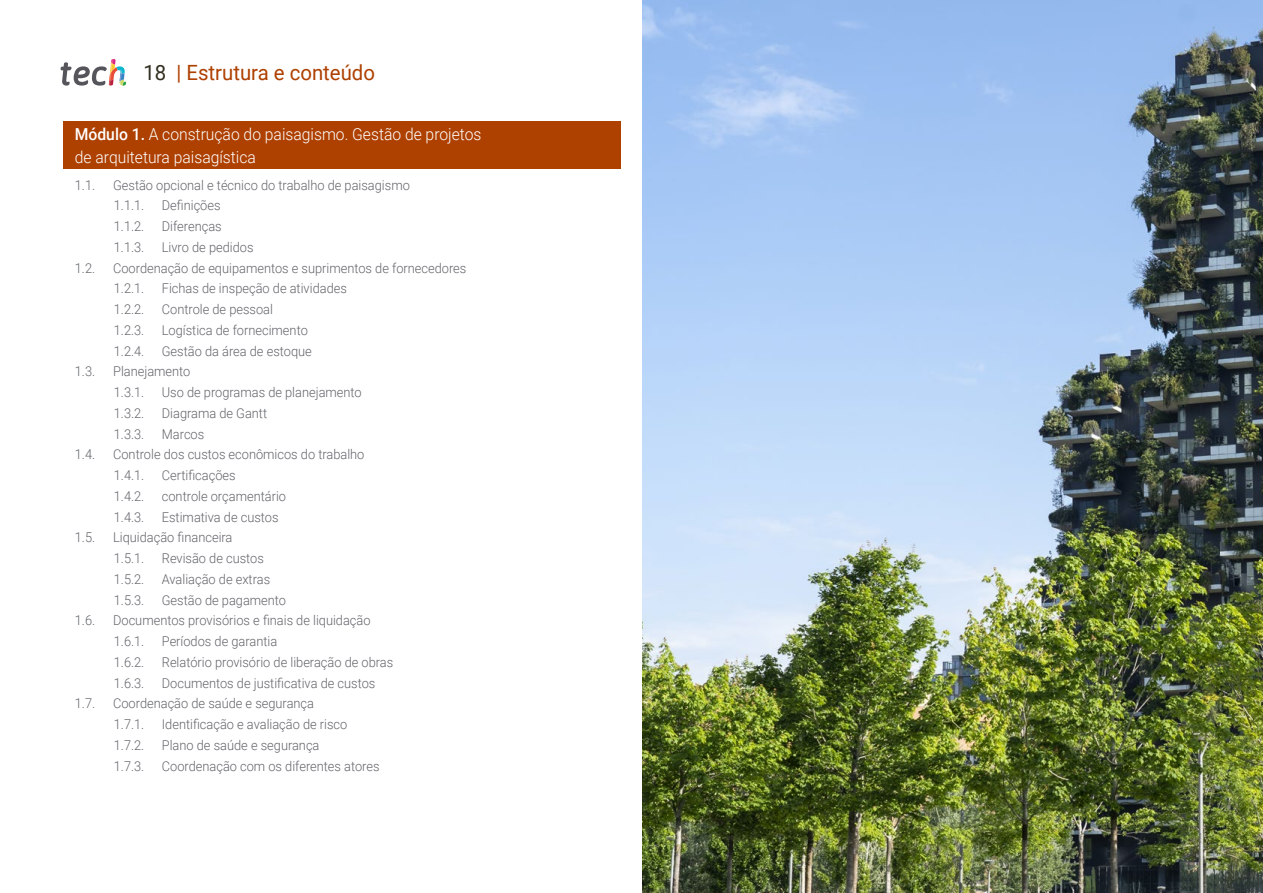
<style>
.page{position:relative;width:1263px;height:893px;background:#fff}
.page>*{position:absolute;margin:0;border:0;box-sizing:border-box;transform-origin:0 0}
.t1{font:21px "Roboto";color:#ae4000}
.t2{font:300 16.5px/22.5px "Roboto";color:#fff;scale:.95 1}
.t3{font:300 13.5px/20.7px "Roboto";color:#61646a;scale:.95 1}
.s1{color:#312e20}
.s2{font-weight:500}
</style>
<div class="page">
<svg style="left:61px;top:59px;width:65px;height:27px"></svg>
<img style="left:642px;top:0;width:621px;height:893px">
<div style="left:64px;top:121px;width:557px;height:48px;background:#ae4000"></div>
<h1 class="t1" style="left:144px;top:57px;width:233px"><span class="s1">18</span> | Estrutura e conteúdo</h1>
<p class="t2" style="left:75px;top:122px;width:430px"><span class="s2">Módulo 1.</span> A construção do paisagismo. Gestão de projetos de arquitetura paisagística</p>
<p class="t3" style="left:75px;top:174px;width:23px">1.1.</p>
<p class="t3" style="left:113px;top:174px;width:314px">Gestão opcional e técnico do trabalho de paisagismo<br>1.1.1.</p>
<p class="t3" style="left:162px;top:195px;width:63px">Definições</p>
<p class="t3" style="left:114px;top:215px;width:34px">1.1.2.</p>
<p class="t3" style="left:162px;top:215px;width:64px">Diferenças</p>
<p class="t3" style="left:114px;top:236px;width:34px">1.1.3.</p>
<p class="t3" style="left:162px;top:236px;width:98px">Livro de pedidos</p>
<p class="t3" style="left:75px;top:257px;width:23px">1.2.</p>
<p class="t3" style="left:113px;top:257px;width:373px">Coordenação de equipamentos e suprimentos de fornecedores<br>1.2.1.</p>
<p class="t3" style="left:162px;top:278px;width:196px">Fichas de inspeção de atividades</p>
<p class="t3" style="left:114px;top:298px;width:34px">1.2.2.</p>
<p class="t3" style="left:162px;top:298px;width:119px">Controle de pessoal</p>
<p class="t3" style="left:114px;top:319px;width:34px">1.2.3.</p>
<p class="t3" style="left:162px;top:319px;width:155px">Logística de fornecimento</p>
<p class="t3" style="left:114px;top:340px;width:34px">1.2.4.</p>
<p class="t3" style="left:162px;top:340px;width:159px">Gestão da área de estoque</p>
<p class="t3" style="left:75px;top:361px;width:23px">1.3.</p>
<p class="t3" style="left:113px;top:361px;width:83px">Planejamento<br>1.3.1.</p>
<p class="t3" style="left:162px;top:381px;width:212px">Uso de programas de planejamento</p>
<p class="t3" style="left:114px;top:402px;width:34px">1.3.2.</p>
<p class="t3" style="left:162px;top:402px;width:112px">Diagrama de Gantt</p>
<p class="t3" style="left:114px;top:423px;width:34px">1.3.3.</p>
<p class="t3" style="left:162px;top:423px;width:46px">Marcos</p>
<p class="t3" style="left:75px;top:444px;width:23px">1.4.</p>
<p class="t3" style="left:113px;top:444px;width:266px">Controle dos custos econômicos do trabalho<br>1.4.1.</p>
<p class="t3" style="left:162px;top:464px;width:79px">Certificações</p>
<p class="t3" style="left:114px;top:485px;width:34px">1.4.2.</p>
<p class="t3" style="left:162px;top:485px;width:132px">controle orçamentário</p>
<p class="t3" style="left:114px;top:506px;width:34px">1.4.3.</p>
<p class="t3" style="left:162px;top:506px;width:124px">Estimativa de custos</p>
<p class="t3" style="left:75px;top:527px;width:23px">1.5.</p>
<p class="t3" style="left:113px;top:527px;width:127px">Liquidação financeira<br>1.5.1.</p>
<p class="t3" style="left:162px;top:547px;width:109px">Revisão de custos</p>
<p class="t3" style="left:114px;top:568px;width:34px">1.5.2.</p>
<p class="t3" style="left:162px;top:568px;width:116px">Avaliação de extras</p>
<p class="t3" style="left:114px;top:589px;width:34px">1.5.3.</p>
<p class="t3" style="left:162px;top:589px;width:132px">Gestão de pagamento</p>
<p class="t3" style="left:75px;top:610px;width:23px">1.6.</p>
<p class="t3" style="left:113px;top:610px;width:273px">Documentos provisórios e finais de liquidação<br>1.6.1.</p>
<p class="t3" style="left:162px;top:630px;width:123px">Períodos de garantia</p>
<p class="t3" style="left:114px;top:651px;width:34px">1.6.2.</p>
<p class="t3" style="left:162px;top:651px;width:245px">Relatório provisório de liberação de obras</p>
<p class="t3" style="left:114px;top:672px;width:34px">1.6.3.</p>
<p class="t3" style="left:162px;top:672px;width:226px">Documentos de justificativa de custos</p>
<p class="t3" style="left:75px;top:693px;width:23px">1.7.</p>
<p class="t3" style="left:113px;top:693px;width:213px">Coordenação de saúde e segurança<br>1.7.1.</p>
<p class="t3" style="left:162px;top:713px;width:197px">Identificação e avaliação de risco</p>
<p class="t3" style="left:114px;top:734px;width:34px">1.7.2.</p>
<p class="t3" style="left:162px;top:734px;width:167px">Plano de saúde e segurança</p>
<p class="t3" style="left:114px;top:755px;width:34px">1.7.3.</p>
<p class="t3" style="left:162px;top:755px;width:231px">Coordenação com os diferentes atores</p>
</div>
